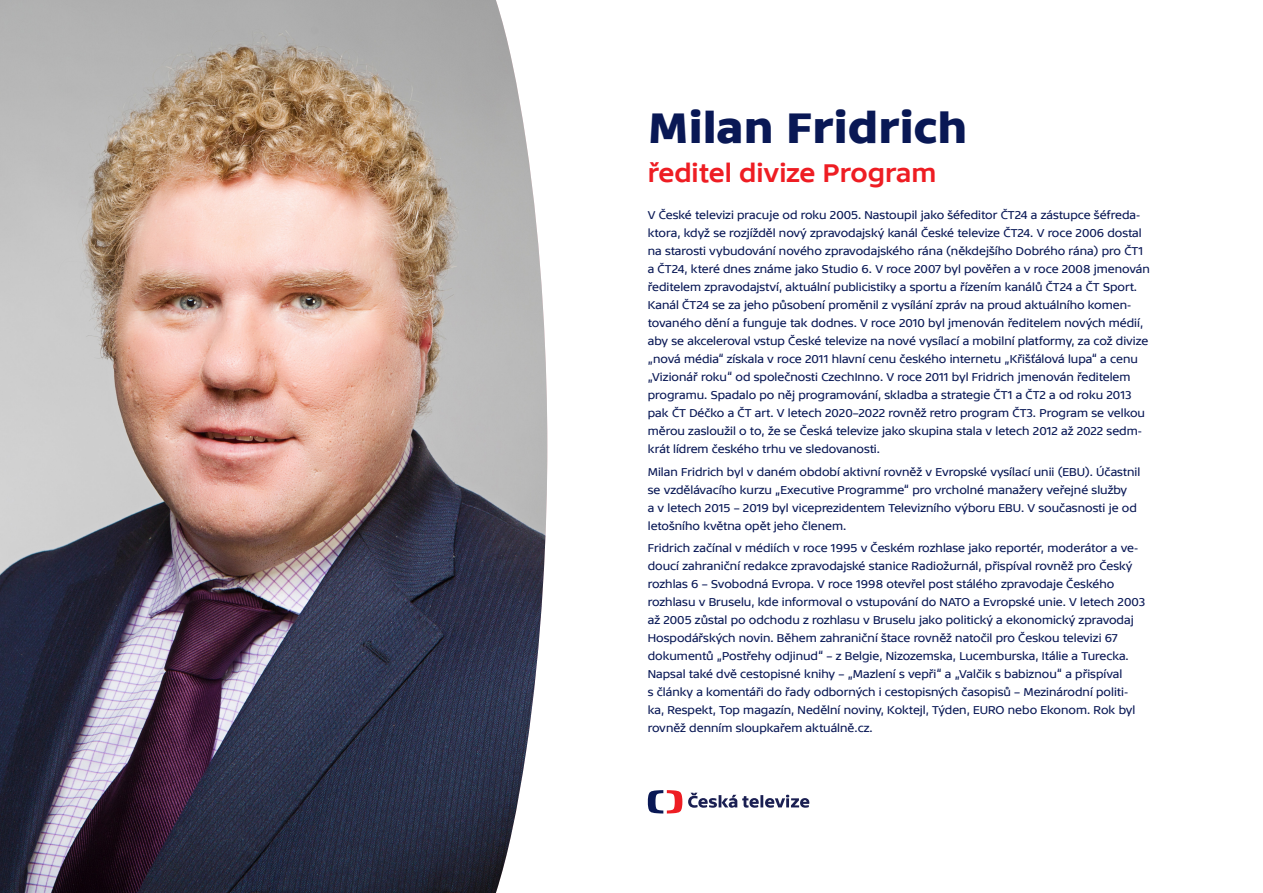
<style>
.page{position:relative;width:1263px;height:893px;background:#fff}
.page>*{position:absolute;margin:0;border:0;box-sizing:border-box;transform-origin:0 0}
.t1{font:45px "TV Sans Print Hea";color:#091855}
.t2{font:27px "TV Sans Print Med";color:#ee1d23}
.t3{font:12px/18px "TV Sans Print";color:#091855}
</style>
<div class="page">
<svg style="left:648px;top:790px;width:34px;height:23px"></svg>
<svg style="left:688px;top:793px;width:122px;height:15px"></svg>
<img style="left:0;top:0;width:547px;height:893px">
<p class="t1" style="left:648px;top:101px;width:321px">Milan Fridrich</p>
<p class="t2" style="left:648px;top:157px;width:290px">ředitel divize Program</p>
<p class="t3" style="left:648px;top:206px;width:504px">V České televizi pracuje od roku 2005. Nastoupil jako šéfeditor ČT24 a zástupce šéfreda&shy;ktora, když se rozjížděl nový zpravodajský kanál České televize ČT24. V roce 2006 dostal na starosti vybudování nového zpravodajského rána (někdejšího Dobrého rána) pro ČT1 a ČT24, které dnes známe jako Studio 6. V roce 2007 byl pověřen a v roce 2008 jmenován ředitelem zpravodajství, aktuální publicistiky a sportu a řízením kanálů ČT24 a ČT Sport.<br>Kanál ČT24 se za jeho působení proměnil z vysílání zpráv na proud aktuálního komen&shy;tovaného dění a funguje tak dodnes. V roce 2010 byl jmenován ředitelem nových médií, aby se akceleroval vstup České televize na nové vysílací a mobilní platformy, za což divize „nová média“ získala v roce 2011 hlavní cenu českého internetu „Křišťálová lupa“ a cenu „Vizionář roku“ od společnosti CzechInno. V roce 2011 byl Fridrich jmenován ředitelem programu. Spadalo po něj programování, skladba a strategie ČT1 a ČT2 a od roku 2013 pak ČT Déčko a ČT art. V letech 2020–2022 rovněž retro program ČT3. Program se velkou měrou zasloužil o to, že se Česká televize jako skupina stala v letech 2012 až 2022 sedm&shy;krát lídrem českého trhu ve sledovanosti.</p>
<p class="t3" style="left:648px;top:462px;width:494px">Milan Fridrich byl v daném období aktivní rovněž v Evropské vysílací unii (EBU). Účastnil se vzdělávacího kurzu „Executive Programme“ pro vrcholné manažery veřejné služby<br>a v letech 2015 – 2019 byl viceprezidentem Televizního výboru EBU. V současnosti je od letošního května opět jeho členem.</p>
<p class="t3" style="left:648px;top:539px;width:499px">Fridrich začínal v médiích v roce 1995 v Českém rozhlase jako reportér, moderátor a ve&shy;doucí zahraniční redakce zpravodajské stanice Radiožurnál, přispíval rovněž pro Český rozhlas 6 – Svobodná Evropa. V roce 1998 otevřel post stálého zpravodaje Českého rozhlasu v Bruselu, kde informoval o vstupování do NATO a Evropské unie. V letech 2003 až 2005 zůstal po odchodu z rozhlasu v Bruselu jako politický a ekonomický zpravodaj Hospodářských novin. Během zahraniční štace rovněž natočil pro Českou televizi 67 dokumentů „Postřehy odjinud“ – z Belgie, Nizozemska, Lucemburska, Itálie a Turecka.<br>Napsal také dvě cestopisné knihy – „Mazlení s vepři“ a „Valčik s babiznou“ a přispíval<br>s články a komentáři do řady odborných i cestopisných časopisů – Mezinárodní politi&shy;ka, Respekt, Top magazín, Nedělní noviny, Koktejl, Týden, EURO nebo Ekonom. Rok byl rovněž denním sloupkařem aktuálně.cz.</p>
</div>
